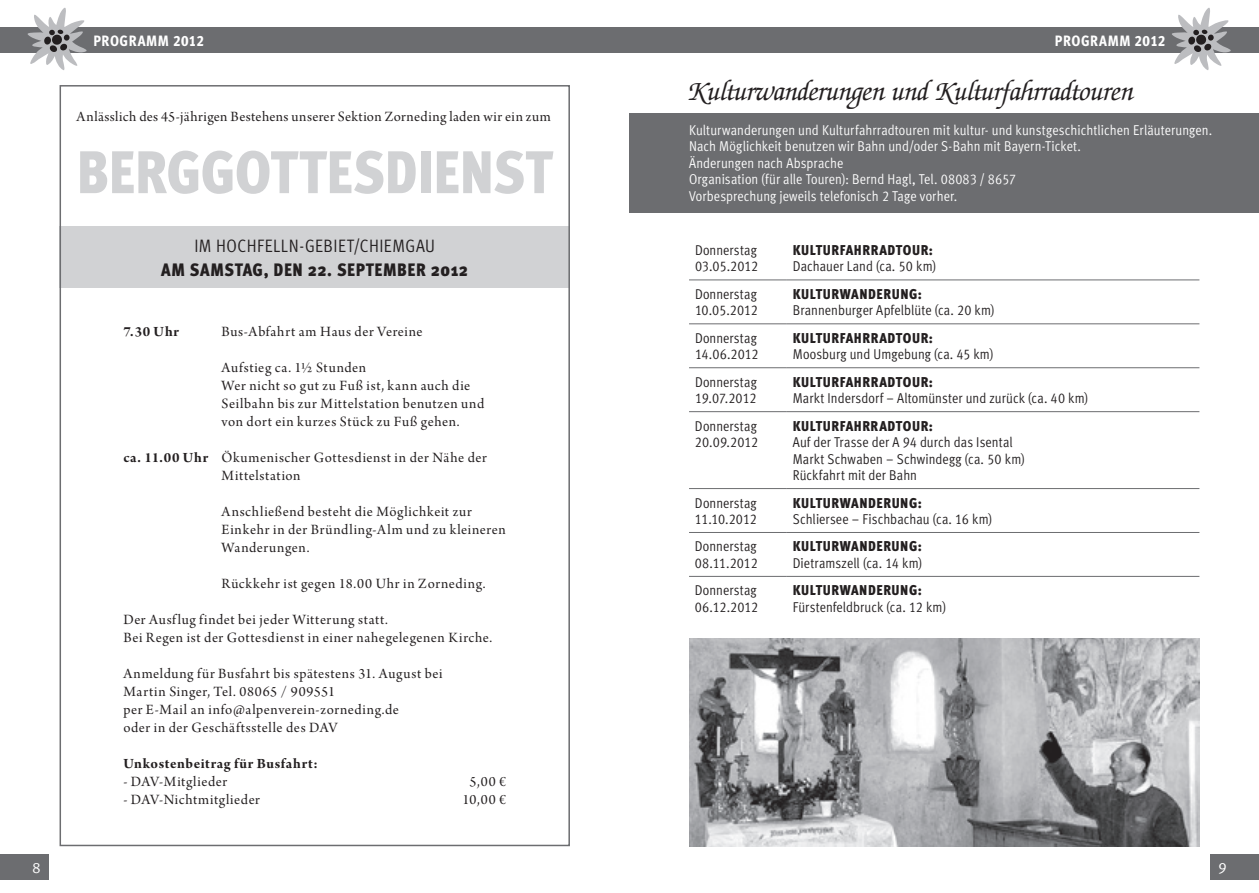
<style>
.page{position:relative;width:1259px;height:893px;background:#fff}
.page>*{position:absolute;margin:0;border:0;box-sizing:border-box;transform-origin:0 0}
.t1{font:900 60px "Meta Cond";letter-spacing:-.01em;color:#d1d2d4}
.t2{font:italic 28.5px "Zapf Chancery Std";color:#231f20}
.t3{font:900 18px "Meta Cond";letter-spacing:.03em;color:#231f20}
.t4{font:18px "Meta Cond Normal";letter-spacing:.025em;color:#231f20}
.t5{font:15px/18px "Arno Pro Subhead";letter-spacing:.04em;color:#231f20}
.t6{font:15px "Arno Pro Bold Subhead";letter-spacing:.04em;color:#231f20}
.t7{font:15px "Meta Cond Extra Bold LF";letter-spacing:.035em;color:#fff}
.t8{font:15px "Meta Caps";color:#fff}
.t9{font:14.25px/16.5px "Meta Cond Normal LF";letter-spacing:.005em;color:#231f20}
.t10{font:14.25px/16.5px "Meta Cond Normal LF";letter-spacing:.005em;color:#fff}
.t11{font:14.25px "Meta Cond Black LF";letter-spacing:.04em;color:#231f20}
.s1{font-family:"Arno Pro Bold Subhead"}
</style>
<div class="page">
<div style="left:0;top:855px;width:49px;height:25px;background:#6c6d70"></div>
<div style="left:1210px;top:855px;width:49px;height:25px;background:#6c6d70"></div>
<div style="left:0;top:28px;width:629px;height:25px;background:#6c6d70"></div>
<svg style="left:26px;top:7px;width:65px;height:63px"></svg>
<div style="left:629px;top:28px;width:630px;height:25px;background:#6c6d70"></div>
<svg style="left:1169px;top:8px;width:65px;height:62px"></svg>
<div style="left:60px;top:226px;width:510px;height:62px;background:#d1d2d4"></div>
<div style="left:629px;top:113px;width:630px;height:100px;background:#6c6d70"></div>
<hr style="left:689px;top:280px;width:98px;height:1px;background:#6c6d70">
<hr style="left:787px;top:280px;width:412px;height:1px;background:#6c6d70">
<hr style="left:689px;top:323px;width:98px;height:1px;background:#6c6d70">
<hr style="left:787px;top:323px;width:412px;height:1px;background:#6c6d70">
<hr style="left:689px;top:367px;width:98px;height:1px;background:#6c6d70">
<hr style="left:787px;top:367px;width:412px;height:1px;background:#6c6d70">
<hr style="left:689px;top:411px;width:98px;height:1px;background:#6c6d70">
<hr style="left:787px;top:411px;width:412px;height:1px;background:#6c6d70">
<hr style="left:689px;top:488px;width:98px;height:1px;background:#6c6d70">
<hr style="left:787px;top:488px;width:412px;height:1px;background:#6c6d70">
<hr style="left:689px;top:532px;width:98px;height:1px;background:#6c6d70">
<hr style="left:787px;top:532px;width:412px;height:1px;background:#6c6d70">
<hr style="left:689px;top:576px;width:98px;height:1px;background:#6c6d70">
<hr style="left:787px;top:576px;width:412px;height:1px;background:#6c6d70">
<img style="left:689px;top:639px;width:510px;height:207px">
<p class="t7" style="left:94px;top:32px;width:56px">PROGRAMM</p>
<p class="t7" style="left:173px;top:32px;width:32px">2012</p>
<p class="t7" style="left:1055px;top:32px;width:56px">PROGRAMM</p>
<p class="t7" style="left:1134px;top:32px;width:32px">2012</p>
<p class="t5" style="left:77px;top:109px;width:476px">Anlässlich des 45-jährigen Bestehens unserer Sektion Zorneding laden wir ein zum</p>
<h1 class="t1" style="left:77px;top:136px;width:32px">BERGG</h1>
<h1 class="t1" style="left:235px;top:136px;width:319px">OTTESDIENST</h1>
<p class="t4" style="left:194px;top:235px;width:242px">IM HOCHFELLN-GEBIET/CH IEMGAU</p>
<p class="t3" style="left:161px;top:259px;width:308px">AM SAMSTAG, DEN 22. SEPTEMBER 2012</p>
<p class="t6" style="left:123px;top:323px;width:57px">7.30 Uhr</p>
<p class="t5" style="left:222px;top:323px;width:203px">Bus-Abfahrt am Haus der Vereine</p>
<p class="t5" style="left:222px;top:359px;width:264px">Aufstieg ca. 1½ Stunden<br>Wer nicht so gut zu Fuß ist, kann auch die Seilbahn bis zur Mittelstation benutzen und von dort ein kurzes Stück zu Fuß gehen.</p>
<p class="t5" style="left:222px;top:449px;width:267px;text-indent:-98px"><span class="s1">ca. 11.00 Uhr</span> Ökumenischer Gottesdienst in der Nähe der<br>Mittelstation</p>
<p class="t5" style="left:222px;top:503px;width:285px">Anschließend besteht die Möglichkeit zur<br>Einkehr in der Bründling-Alm und zu kleineren<br>Wanderungen.</p>
<p class="t5" style="left:222px;top:575px;width:265px">Rückkehr ist gegen 18.00 Uhr in Zorneding.</p>
<p class="t5" style="left:123px;top:611px;width:370px">Der Ausflug findet bei jeder Witterung statt.<br>Bei Regen ist der Gottesdienst in einer nahegelegenen Kirche.</p>
<p class="t5" style="left:123px;top:665px;width:321px">Anmeldung für Busfahrt bis spätestens 31. August bei Martin Singer, Tel. 08065 / 909551<br>per E-Mail an info@alpenverein-zorneding.de<br>oder in der Geschäftsstelle des DAV</p>
<p class="t6" style="left:123px;top:755px;width:196px">Unkostenbeitrag für Busfahrt:</p>
<p class="t5" style="left:123px;top:773px;width:105px">- DAV-Mitglieder</p>
<p class="t5" style="left:469px;top:773px;width:38px">5,00 €</p>
<p class="t5" style="left:123px;top:791px;width:138px">- DAV-Nichtmitglieder</p>
<p class="t5" style="left:462px;top:791px;width:45px">10,00 €</p>
<h2 class="t2" style="left:689px;top:77px;width:446px">Kulturwanderungen und Kulturfahrradtouren</h2>
<p class="t10" style="left:689px;top:122px;width:525px">Kulturwanderungen und Kulturfahrradtouren mit kultur- und kunstgeschichtlichen Erläuterungen.<br>Nach Möglichkeit benutzen wir Bahn und/oder S-Bahn mit Bayern-Ticket.<br>Änderungen nach Absprache<br>Organisation (für alle Touren): Bernd Hagl, Tel. 08083 / 8657<br>Vorbesprechung jeweils telefonisch 2 Tage vorher.</p>
<p class="t9" style="left:695px;top:242px;width:65px">Donnerstag<br>03.05.2012</p>
<p class="t11" style="left:793px;top:241px;width:142px">KULTURFAHRRADTOUR:</p>
<p class="t9" style="left:793px;top:258px;width:145px">Dachauer Land (ca. 50 km)</p>
<p class="t9" style="left:695px;top:286px;width:65px">Donnerstag<br>10.05.2012</p>
<p class="t11" style="left:793px;top:285px;width:131px">KULTURWANDERUNG:</p>
<p class="t9" style="left:793px;top:302px;width:203px">Brannenburger Apfelblüte (ca. 20 km)</p>
<p class="t9" style="left:695px;top:329px;width:65px">Donnerstag<br>14.06.2012</p>
<p class="t11" style="left:793px;top:329px;width:142px">KULTURFAHRRADTOUR:</p>
<p class="t9" style="left:793px;top:346px;width:202px">Moosburg und Umgebung (ca. 45 km)</p>
<p class="t9" style="left:695px;top:373px;width:63px">Donnerstag<br>19.07.2012</p>
<p class="t11" style="left:793px;top:373px;width:142px">KULTURFAHRRADTOUR:</p>
<p class="t9" style="left:793px;top:390px;width:297px">Markt Indersdorf – Altomünster und zurück (ca. 40 km)</p>
<p class="t9" style="left:695px;top:417px;width:65px">Donnerstag<br>20.09.2012</p>
<p class="t11" style="left:793px;top:417px;width:142px">KULTURFAHRRADTOUR:</p>
<p class="t9" style="left:793px;top:434px;width:233px">Auf der Trasse der A 94 durch das Isental<br>Markt Schwaben – Schwindegg (ca. 50 km)<br>Rückfahrt mit der Bahn</p>
<p class="t9" style="left:695px;top:494px;width:63px">Donnerstag<br>11.10.2012</p>
<p class="t11" style="left:793px;top:494px;width:131px">KULTURWANDERUNG:</p>
<p class="t9" style="left:793px;top:511px;width:201px">Schliersee – Fischbachau (ca. 16 km)</p>
<p class="t9" style="left:695px;top:538px;width:64px">Donnerstag<br>08.11.2012</p>
<p class="t11" style="left:793px;top:538px;width:131px">KULTURWANDERUNG:</p>
<p class="t9" style="left:793px;top:555px;width:131px">Dietramszell (ca. 14 km)</p>
<p class="t9" style="left:695px;top:582px;width:65px">Donnerstag<br>06.12.2012</p>
<p class="t11" style="left:793px;top:582px;width:131px">KULTURWANDERUNG:</p>
<p class="t9" style="left:793px;top:599px;width:155px">Fürstenfeldbruck (ca. 12 km)</p>
<p class="t8" style="left:32px;top:859px;width:10px">8</p>
<p class="t8" style="left:1218px;top:859px;width:10px">9</p>
</div>
